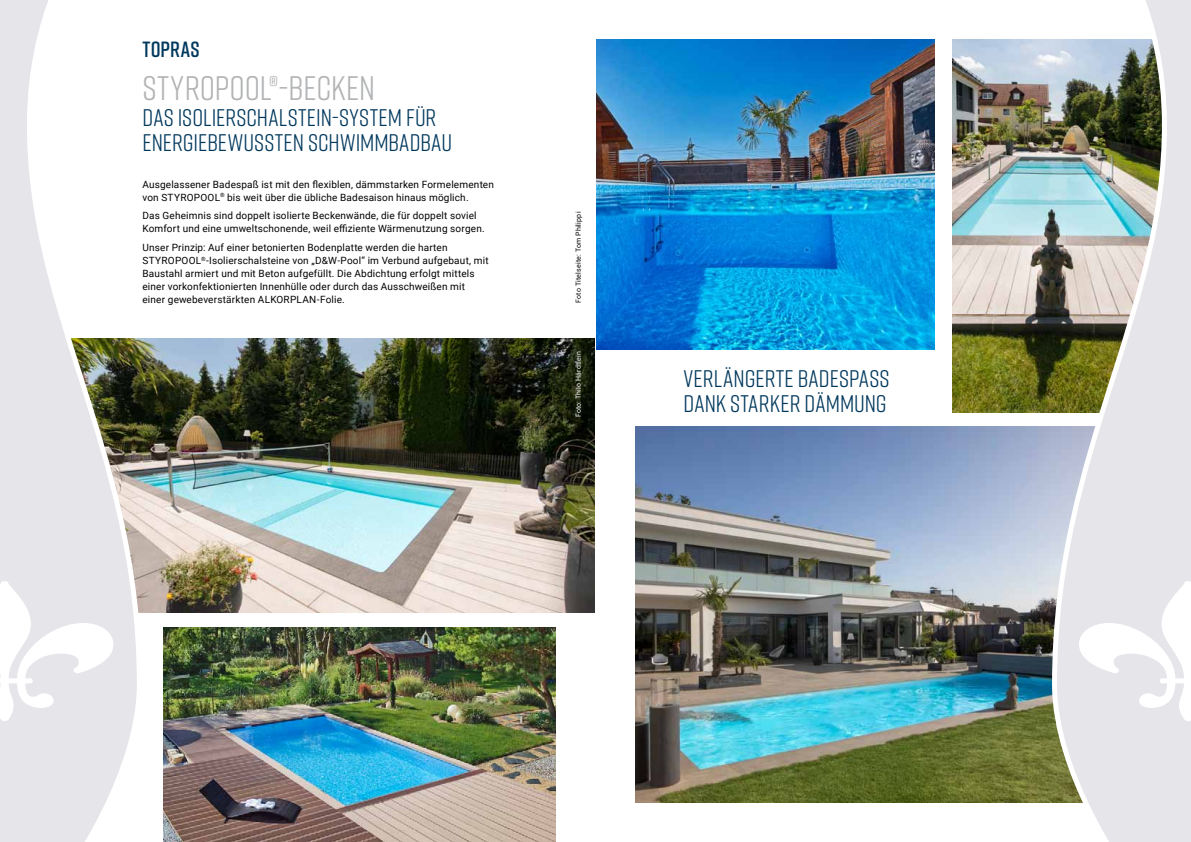
<style>
.page{position:relative;width:1191px;height:842px;background:#fff}
.page>*{position:absolute;margin:0;border:0;box-sizing:border-box;transform-origin:0 0}
.t1{font:34px "Rift";letter-spacing:-.005em;color:#b1b3b4}
.t2{font:24px/25px "Rift";letter-spacing:.005em;color:#00385d}
.t3{font:600 22px "Rift";letter-spacing:.01em;color:#00385d}
.t4{font:10px/13px "Roboto";letter-spacing:.015em;color:#000}
.t5{font:7px "Roboto";letter-spacing:.03em;color:#000}
.t6{font:7px "Roboto";letter-spacing:.03em;color:#fff}
.s1{font-size:27px}
</style>
<div class="page">
<img style="left:144px;top:339px;width:451px;height:273px">
<img style="left:163px;top:627px;width:393px;height:215px">
<img style="left:635px;top:427px;width:414px;height:375px">
<img style="left:596px;top:40px;width:338px;height:309px">
<img style="left:952px;top:40px;width:97px;height:372px">
<svg style="left:0;top:0;width:144px;height:842px"></svg>
<img style="left:1049px;top:0;width:142px;height:842px">
<svg style="left:0;top:581px;width:113px;height:140px"></svg>
<svg style="left:1079px;top:581px;width:112px;height:140px"></svg>
<h3 class="t3" style="left:142px;top:34px;width:59px">TOPRAS</h3>
<h1 class="t1" style="left:142px;top:64px;width:234px">STYROPOOL<span class="s1">®</span>-BECKEN</h1>
<h2 class="t2" style="left:142px;top:104px;width:311px">DAS ISOLIERSCHALSTEIN-SYSTEM FÜR<br>ENERGIEBEWUSSTEN SCHWIMMBADBAU</h2>
<p class="t4" style="left:142px;top:177px;width:353px">Ausgelassener Badespaß ist mit den flexiblen, dämmstarken Formelementen von STYROPOOL<sup>®</sup> bis weit über die übliche Badesaison hinaus möglich.</p>
<p class="t4" style="left:142px;top:209px;width:344px">Das Geheimnis sind doppelt isolierte Beckenwände, die für doppelt soviel<br>Komfort und eine umweltschonende, weil effiziente Wärmenutzung sorgen.</p>
<p class="t4" style="left:142px;top:240px;width:348px">Unser Prinzip: Auf einer betonierten Bodenplatte werden die harten STYROPOOL<sup>®</sup>-Isolierschalsteine von „D&amp;W-Pool“ im Verbund aufgebaut, mit Baustahl armiert und mit Beton aufgefüllt. Die Abdichtung erfolgt mittels einer vorkonfektionierten Innenhülle oder durch das Ausschweißen mit einer gewebeverstärkten ALKORPLAN-Folie.</p>
<p class="t5" style="left:573px;top:303px;width:93px;rotate:-90deg">Foto Titelseite: Tom Philippi</p>
<p class="t6" style="left:573px;top:417px;width:68px;rotate:-90deg">Foto: Thilo Härdtlein</p>
<h2 class="t2" style="left:683px;top:365px;width:207px">VERLÄNGERTE BADESPAß<br>DANK STARKER DÄMMUNG</h2>
</div>
